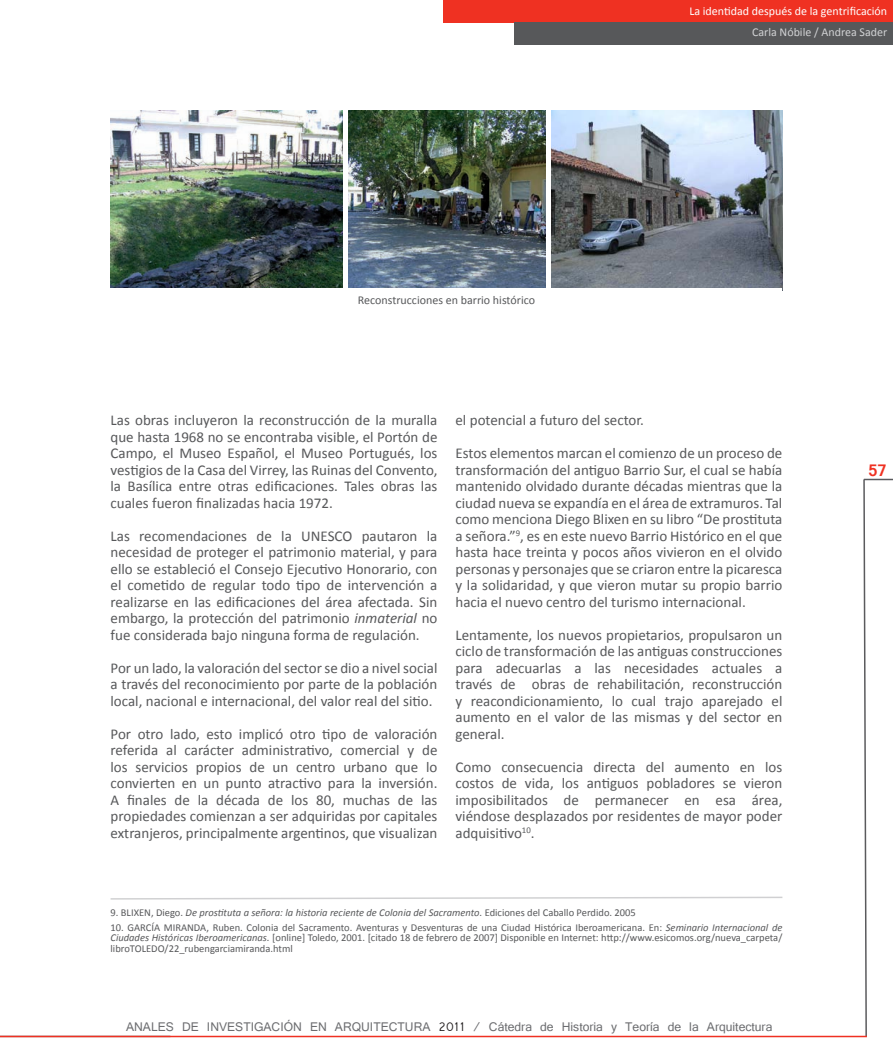
<style>
.page{position:relative;width:893px;height:1063px;background:#fff}
.page>*{position:absolute;margin:0;border:0;box-sizing:border-box;transform-origin:0 0}
.t1{font:700 18px "Vrinda";color:#ef3122}
.t2{font:15px/16.5px "Calibri";color:#57585a;text-align:justify}
.t3{font:13.5px "Vrinda";color:#6c6d70}
.t4{font:12px "Calibri";color:#fff}
.Pie_de_página{font:12px "Calibri";color:#57585a}
.t5{font:12px "Calibri";color:#d1d2d4}
.t6{font:10.5px/10.5px "Calibri";color:#57585a;text-align:justify}
.t7{font:italic 10.5px "Calibri";color:#57585a}
.s1{font-style:italic}
.s2{font-style:normal}
.s3{color:#231f20}
</style>
<div class="page">
<hr style="left:0;top:1036px;width:867px;height:1px;background:#ef3122">
<svg style="left:862px;top:478px;width:31px;height:560px"></svg>
<div style="left:443px;top:0;width:450px;height:23px;background:#ef3122"></div>
<div style="left:515px;top:23px;width:378px;height:22px;background:#57585a"></div>
<img style="left:110px;top:111px;width:232px;height:177px">
<img style="left:348px;top:111px;width:197px;height:177px">
<img style="left:551px;top:111px;width:232px;height:180px">
<div style="left:111px;top:288px;width:671px;height:13px;background:#fff"></div>
<svg style="left:110px;top:896px;width:673px;height:4px"></svg>
<p class="t4" style="left:689px;top:3px;width:199px">La identidad después de la gentrificación</p>
<p class="Pie_de_página" style="left:358px;top:292px;width:179px">Reconstrucciones en barrio histórico</p>
<p class="t5" style="left:752px;top:24px;width:137px">Carla Nóbile / Andrea Sader</p>
<p class="t2" style="left:111px;top:412px;width:328px">Las obras incluyeron la reconstrucción de la muralla que hasta 1968 no se encontraba visible, el Portón de Campo, el Museo Español, el Museo Portugués, los vestigios de la Casa del Virrey, las Ruinas del Convento, la Basílica entre otras edificaciones. Tales obras las cuales fueron finalizadas hacia 1972.</p>
<p class="t2" style="left:111px;top:528px;width:328px">Las recomendaciones de la UNESCO pautaron la necesidad de proteger el patrimonio material, y para ello se estableció el Consejo Ejecutivo Honorario, con el cometido de regular todo tipo de intervención a realizarse en las edificaciones del área afectada. Sin embargo, la protección del patrimonio <span class="s1">inmaterial</span> no fue considerada bajo ninguna forma de regulación.</p>
<p class="t2" style="left:111px;top:660px;width:328px">Por un lado, la valoración del sector se dio a nivel social a través del reconocimiento por parte de la población local, nacional e internacional, del valor real del sitio.</p>
<p class="t2" style="left:111px;top:726px;width:328px">Por otro lado, esto implicó otro tipo de valoración referida al carácter administrativo, comercial y de los servicios propios de un centro urbano que lo convierten en un punto atractivo para la inversión.<br>A finales de la década de los 80, muchas de las propiedades comienzan a ser adquiridas por capitales extranjeros, principalmente argentinos, que visualizan</p>
<p class="t2" style="left:455px;top:412px;width:190px">el potencial a futuro del sector.</p>
<p class="t2" style="left:455px;top:445px;width:328px">Estos elementos marcan el comienzo de un proceso de transformación del antiguo Barrio Sur, el cual se había mantenido olvidado durante décadas mientras que la ciudad nueva se expandía en el área de extramuros. Tal como menciona Diego Blixen en su libro “De prostituta a señora.”<sup>9</sup>, es en este nuevo Barrio Histórico en el que hasta hace treinta y pocos años vivieron en el olvido personas y personajes que se criaron entre la picaresca y la solidaridad, y que vieron mutar su propio barrio hacia el nuevo centro del turismo internacional.</p>
<p class="t2" style="left:455px;top:627px;width:328px">Lentamente, los nuevos propietarios, propulsaron un ciclo de transformación de las antiguas construcciones para adecuarlas a las necesidades actuales a través de obras de rehabilitación, reconstrucción y reacondicionamiento, lo cual trajo aparejado el aumento en el valor de las mismas y del sector en general.</p>
<p class="t2" style="left:455px;top:759px;width:328px">Como consecuencia directa del aumento en los costos de vida, los antiguos pobladores se vieron imposibilitados de permanecer en esa área, viéndose desplazados por residentes de mayor poder adquisitivo<sup>10</sup>.</p>
<p class="t7" style="left:111px;top:905px;width:527px"><span class="s2">9. BLIXEN, Diego.</span> De prostituta a señora: la historia reciente de Colonia del Sacramento. <span class="s2">Ediciones del Caballo Perdido. 2005</span></p>
<p class="t6" style="left:111px;top:922px;width:673px">10. GARCÍA MIRANDA, Ruben. Colonia del Sacramento. Aventuras y Desventuras de una Ciudad Histórica Iberoamericana. En: <span class="s1">Seminario Internacional de Ciudades Históricas Iberoamericanas.</span> [online] Toledo, 2001. [citado 18 de febrero de 2007] Disponible en Internet: http://www.esicomos.org/nueva_carpeta/ libroTOLEDO/22_rubengarciamiranda.html</p>
<p class="t3" style="left:126px;top:1017px;width:648px">ANALES DE INVESTIGACIÓN EN ARQUITECTURA <span class="s3">2011</span> / Cátedra de Historia y Teoría de la Arquitectura</p>
<p class="t1" style="left:868px;top:458px;width:20px">57</p>
</div>
